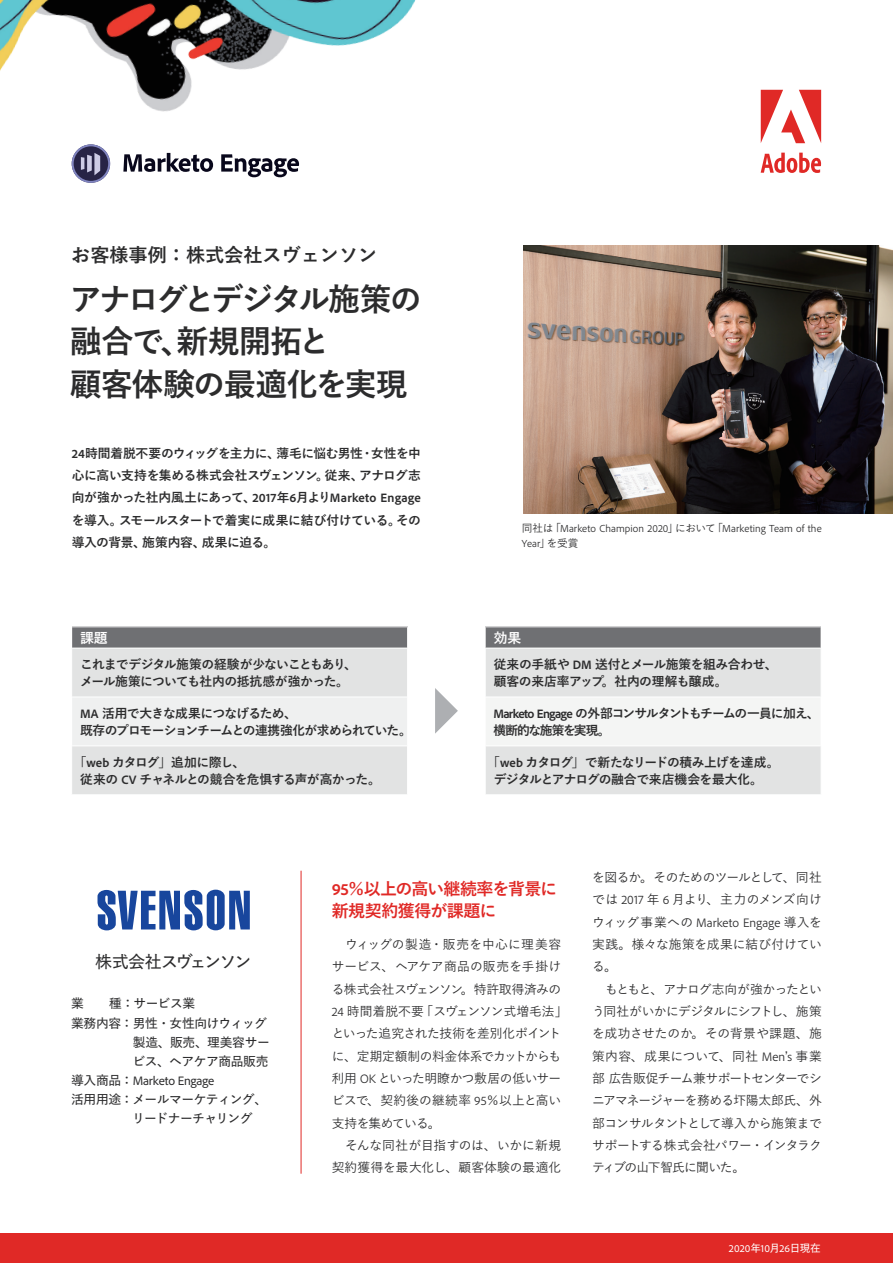
<style>
.page{position:relative;width:893px;height:1263px;background:#fff}
.page>*{position:absolute;margin:0;border:0;box-sizing:border-box;transform-origin:0 0}
.t1{font:31.95px/42.5px "Yu Gothic Std B";letter-spacing:-.055em;color:#2c2c2d}
.t2{font:19.2px "Yu Gothic Std B";color:#2c2c2d}
.t3{font:16.95px/22.4px "Yu Gothic Std B";letter-spacing:-.045em;color:#e02926}
.t4{font:16.95px "Yu Gothic Std D";letter-spacing:-.11em;color:#2c2c2d}
.t5{font:13.8px "Yu Gothic Std B";color:#fff}
.t6{font:12.75px/22.4px "Yu Gothic Std M";letter-spacing:-.03em;color:#2c2c2d}
.t7{font:12.75px/22.4px "Yu Gothic Std B";letter-spacing:-.045em;color:#2c2c2d}
.t8{font:12.75px/19.2px "Yu Gothic Std D";letter-spacing:-.035em;color:#2c2c2d}
.t9{font:12.75px/17px "Yu Gothic Std B";letter-spacing:-.085em;color:#2c2c2d}
.t10{font:12.75px/17px "Yu Gothic Std B";letter-spacing:-.025em;color:#2c2c2d}
.t11{font:300 12.75px "Adobe Clean";letter-spacing:.005em;color:#2c2c2d}
.t12{font:12.75px "Adobe Clean";letter-spacing:-.01em;color:#2c2c2d}
.t13{font:300 10.65px/14.9px "Adobe Clean";letter-spacing:.01em;color:#2c2c2d}
.t14{font:10.65px "Adobe Clean";letter-spacing:.005em;color:#fff}
.s1{font-family:"Adobe Clean";font-weight:700}
.s2{font-family:"Yu Gothic Std M";font-weight:400}
.s3{font-family:"Yu Gothic Std D"}
.s4{font-family:"Adobe Clean";font-weight:300}
</style>
<div class="page">
<div style="left:0;top:1233px;width:893px;height:30px;background:#e02926"></div>
<img style="left:523px;top:246px;width:369px;height:267px">
<svg style="left:435px;top:688px;width:23px;height:46px"></svg>
<hr style="left:301px;top:871px;width:1px;height:303px;background:#e02926">
<svg style="left:761px;top:90px;width:60px;height:53px"></svg>
<svg style="left:761px;top:153px;width:60px;height:20px"></svg>
<svg style="left:72px;top:144px;width:38px;height:39px"></svg>
<svg style="left:123px;top:153px;width:90px;height:19px"></svg>
<svg style="left:221px;top:154px;width:78px;height:23px"></svg>
<img style="left:0;top:0;width:416px;height:112px">
<div style="left:485px;top:627px;width:336px;height:21px;background:#6f7073"></div>
<div style="left:486px;top:649px;width:335px;height:145px;background:#e2e3e3"></div>
<div style="left:485px;top:697px;width:336px;height:49px;background:#f4f5f4"></div>
<hr style="left:486px;top:697px;width:335px;height:1px;background:#fff">
<hr style="left:486px;top:746px;width:335px;height:1px;background:#fff">
<svg style="left:485px;top:627px;width:1px;height:21px"></svg>
<hr style="left:485px;top:697px;width:1px;height:49px;background:#fff">
<div style="left:72px;top:627px;width:336px;height:21px;background:#6f7073"></div>
<div style="left:72px;top:649px;width:335px;height:145px;background:#e2e3e3"></div>
<div style="left:72px;top:697px;width:336px;height:49px;background:#eff0f0"></div>
<hr style="left:72px;top:697px;width:335px;height:1px;background:#fff">
<hr style="left:72px;top:746px;width:335px;height:1px;background:#fff">
<svg style="left:407px;top:627px;width:1px;height:21px"></svg>
<hr style="left:407px;top:697px;width:1px;height:49px;background:#fff">
<svg style="left:98px;top:890px;width:152px;height:40px"></svg>
<h2 class="t2" style="left:71px;top:241px;width:308px">お客様事例：株式会社スヴェンソン</h2>
<h1 class="t1" style="left:70px;top:277px;width:353px">アナログとデジタル施策の融合で、新規開拓と<br>顧客体験の最適化を実現</h1>
<p class="t7" style="left:72px;top:441px;width:351px;text-align:justify"><span class="s1">24</span>時間着脱不要のウィッグを主力に、薄毛に悩む男性・女性を中心に高い支持を集める株式会社スヴェンソン。従来、アナログ志向が強かった社内風土にあって、<span class="s1">2017</span>年<span class="s1">6</span>月より<span class="s1">Marketo Engage</span>を導入。スモールスタートで着実に成果に結び付けている。その導入の背景、施策内容、成果に迫る。</p>
<p class="t5" style="left:80px;top:627px;width:29px">課題</p>
<p class="t7" style="left:80px;top:655px;width:278px;line-height:17px">これまでデジタル施策の経験が少ないこともあり、メール施策についても社内の抵抗感が強かった。</p>
<p class="t7" style="left:80px;top:704px;width:333px;line-height:17px"><span class="s1">MA</span> 活用で大きな成果につなげるため、<br>既存のプロモーションチームとの連携強化が求められていた。</p>
<p class="t7" style="left:80px;top:753px;width:302px;line-height:17px;text-indent:-6px">「<span class="s1">web</span> カタログ」追加に際し、<br>従来の <span class="s1">CV</span> チャネルとの競合を危惧する声が高かった。</p>
<p class="t13" style="left:522px;top:521px;width:301px"><span class="s2">同社は「</span>Marketo Champion 2020<span class="s2">」において「</span>Marketing Team of the<br>Year<span class="s2">」を受賞</span></p>
<p class="t5" style="left:494px;top:627px;width:29px">効果</p>
<p class="t10" style="left:494px;top:655px;width:285px">従来の手紙や <span class="s1">DM</span> 送付とメール施策を組み合わせ、顧客の来店率アップ。社内の理解も醸成。</p>
<p class="t9" style="left:493px;top:704px;width:327px"><span class="s1">Marketo Engage</span> の外部コンサルタントもチームの一員に加え、横断的な施策を実現。</p>
<p class="t7" style="left:494px;top:753px;width:287px;line-height:17px;text-indent:-6px">「<span class="s1">web</span> カタログ」で新たなリードの積み上げを達成。デジタルとアナログの融合で来店機会を最大化。</p>
<h3 class="t4" style="left:95px;top:949px;width:158px">株式会社スヴェンソン</h3>
<p class="t8" style="left:71px;top:993px;width:126px">業　　種：サービス業</p>
<p class="t8" style="left:71px;top:1013px;width:197px">業務内容：男性・女性向けウィッグ</p>
<p class="t8" style="left:133px;top:1032px;width:138px">製造、販売、理美容サー</p>
<p class="t8" style="left:132px;top:1051px;width:138px">ビス、ヘアケア商品販売</p>
<p class="t12" style="left:71px;top:1072px;width:145px"><span class="s3">導入商品：</span>Marketo Engage</p>
<p class="t8" style="left:132px;top:1089px;width:137px;text-indent:-61px">活用用途：メールマーケティング、リードナーチャリング</p>
<h3 class="t3" style="left:332px;top:877px;width:227px"><span class="s1">95</span>％以上の高い継続率を背景に新規契約獲得が課題に</h3>
<p class="t6" style="left:332px;top:932px;width:237px">　ウィッグの製造・販売を中心に理美容サービス、ヘアケア商品の販売を手掛ける株式会社スヴェンソン。特許取得済みの<br><span class="s4">24</span> 時間着脱不要「スヴェンソン式増毛法」といった追究された技術を差別化ポイントに、定期定額制の料金体系でカットからも利用 <span class="s4">OK</span> といった明瞭かつ敷居の低いサービスで、契約後の継続率 <span class="s4">95</span>％以上と高い支持を集めている。<br>　そんな同社が目指すのは、いかに新規契約獲得を最大化し、顧客体験の最適化</p>
<p class="t6" style="left:592px;top:865px;width:231px">を図るか。そのためのツールとして、同社では <span class="s4">2017</span> 年 <span class="s4">6</span> 月より、主力のメンズ向け</p>
<p class="t11" style="left:592px;top:914px;width:231px"><span class="s2">ウィッグ事業への</span> Marketo Engage <span class="s2">導入を</span></p>
<p class="t6" style="left:592px;top:932px;width:231px">実践。様々な施策を成果に結び付けている。<br>　もともと、アナログ志向が強かったという同社がいかにデジタルにシフトし、施策を成功させたのか。その背景や課題、施策内容、成果について、同社 <span class="s4">Men</span>ʼ<span class="s4">s</span> 事業部広告販促チーム兼サポートセンターでシニアマネージャーを務める圷陽太郎氏、外部コンサルタントとして導入から施策までサポートする株式会社パワー・インタラクティブの山下智氏に聞いた。</p>
<p class="t14" style="left:729px;top:1242px;width:93px">2020<span class="s3">年</span>10<span class="s3">月</span>26<span class="s3">日現在</span></p>
</div>
